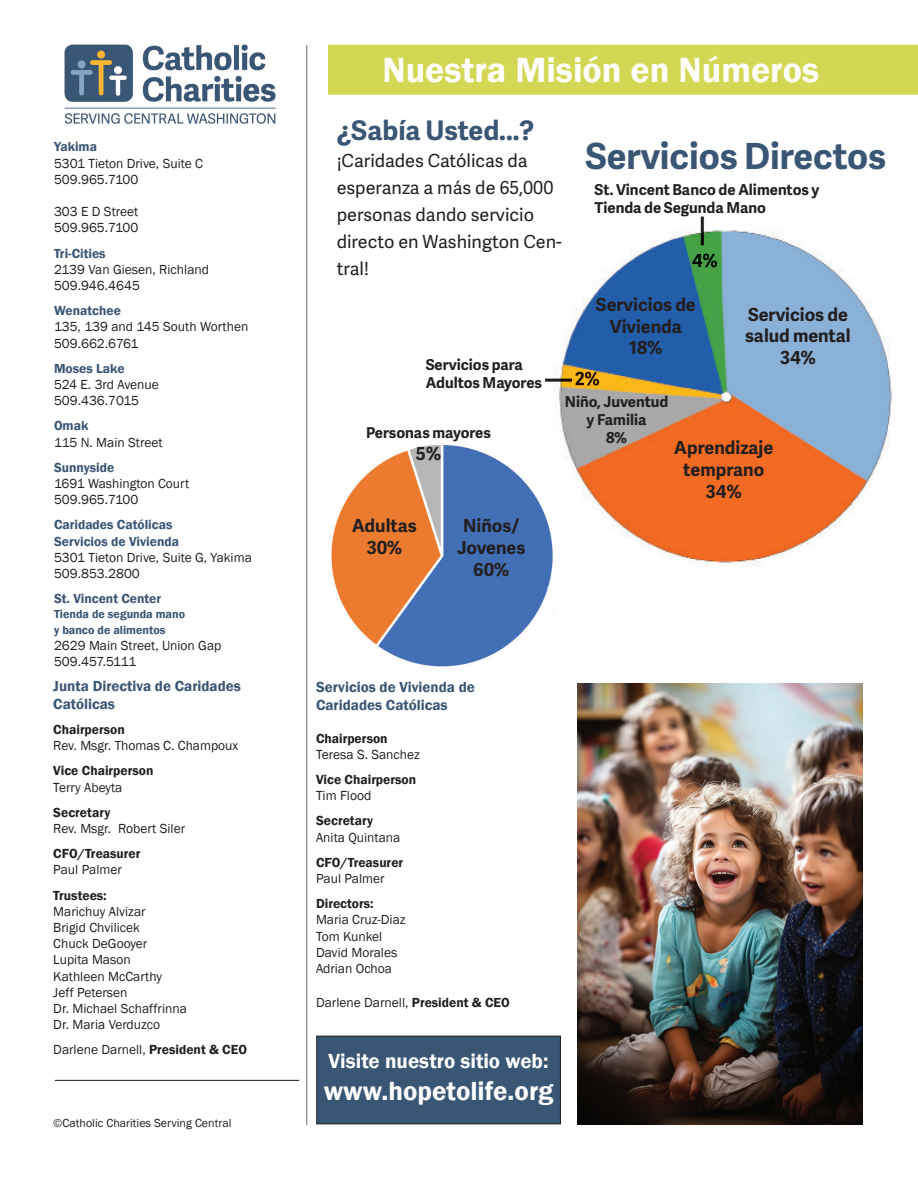
<style>
.page{position:relative;width:918px;height:1188px;background:#fff}
.page>*{position:absolute;margin:0;border:0;box-sizing:border-box;transform-origin:0 0}
.t1{font:600 36px "Franklin Gothic";color:#fff}
.t2{font:700 36px "Adelle Sans";color:#395675}
.t3{font:600 27px "Franklin Gothic";color:#fff}
.t4{font:700 27px "Adelle Sans";color:#395675}
.t5{font:600 21px "Franklin Gothic";color:#fff}
.t6{font:700 18px/21.6px "Adelle Sans";color:#231f20;text-align:center}
.t7{font:18px/27px "Adelle Sans";color:#231f20}
.t8{font:700 15px/18px "Adelle Sans";color:#231f20}
.t9{font:600 15px/18px "Franklin Gothic";color:#395675}
.t10{font:13.5px/16.2px "Franklin Gothic";color:#231f20}
.t11{font:600 13.5px "Franklin Gothic";color:#231f20}
.t12{font:600 13.5px/16.2px "Franklin Gothic";color:#395675}
.t13{font:600 12px/16.2px "Franklin Gothic";color:#395675}
.t14{font:12px "Franklin Gothic";color:#231f20}
.s1{font-weight:600}
</style>
<div class="page">
<img style="left:545px;top:216px;width:347px;height:350px">
<img style="left:64px;top:44px;width:212px;height:80px">
<hr style="left:306px;top:45px;width:1px;height:1080px;background:#756e63">
<div style="left:317px;top:1036px;width:243px;height:88px;background:#395675"></div>
<div style="left:316px;top:1036px;width:245px;height:88px;border:1px solid #231f20"></div>
<hr style="left:55px;top:1080px;width:244px;height:1px;background:#231f20">
<img style="left:577px;top:683px;width:286px;height:441px">
<div style="left:329px;top:45px;width:589px;height:49px;background:#d3d753"></div>
<img style="left:331px;top:440px;width:225px;height:227px">
<p class="t12" style="left:54px;top:139px;width:45px">Yakima</p>
<p class="t10" style="left:54px;top:155px;width:150px">5301 Tieton Drive, Suite C<br>509.965.7100</p>
<p class="t10" style="left:54px;top:204px;width:86px">303 E D Street<br>509.965.7100</p>
<p class="t12" style="left:54px;top:245px;width:53px">Tri-Cities</p>
<p class="t10" style="left:54px;top:261px;width:157px">2139 Van Giesen, Richland<br>509.946.4645</p>
<p class="t12" style="left:54px;top:303px;width:68px">Wenatchee</p>
<p class="t10" style="left:54px;top:319px;width:196px">135, 139 and 145 South Worthen<br>509.662.6761</p>
<p class="t12" style="left:54px;top:360px;width:72px">Moses Lake</p>
<p class="t10" style="left:54px;top:377px;width:106px">524 E. 3rd Avenue<br>509.436.7015</p>
<p class="t12" style="left:54px;top:418px;width:36px">Omak</p>
<p class="t10" style="left:54px;top:434px;width:110px">115 N. Main Street</p>
<p class="t12" style="left:54px;top:459px;width:62px">Sunnyside</p>
<p class="t10" style="left:54px;top:476px;width:137px">1691 Washington Court<br>509.965.7100</p>
<p class="t12" style="left:54px;top:517px;width:127px">Caridades Católicas<br>Servicios de Vivienda</p>
<p class="t10" style="left:54px;top:549px;width:199px">5301 Tieton Drive, Suite G, Yakima<br>509.853.2800</p>
<p class="t12" style="left:54px;top:591px;width:109px">St. Vincent Center</p>
<p class="t13" style="left:54px;top:606px;width:133px">Tienda de segunda mano y banco de alimentos</p>
<p class="t10" style="left:54px;top:638px;width:169px">2629 Main Street, Union Gap<br>509.457.5111</p>
<p class="t9" style="left:53px;top:677px;width:189px">Junta Directiva de Caridades<br>Católicas</p>
<p class="t11" style="left:53px;top:721px;width:73px">Chairperson</p>
<p class="t10" style="left:53px;top:738px;width:186px">Rev. Msgr. Thomas C. Champoux</p>
<p class="t11" style="left:53px;top:763px;width:102px">Vice Chairperson</p>
<p class="t10" style="left:53px;top:779px;width:71px">Terry Abeyta</p>
<p class="t11" style="left:53px;top:804px;width:59px">Secretary</p>
<p class="t10" style="left:53px;top:821px;width:133px">Rev. Msgr. Robert Siler</p>
<p class="t11" style="left:53px;top:845px;width:89px">CFO/Treasurer</p>
<p class="t10" style="left:53px;top:862px;width:70px">Paul Palmer</p>
<p class="t11" style="left:53px;top:887px;width:55px">Trustees:</p>
<p class="t10" style="left:53px;top:903px;width:135px">Marichuy Alvizar<br>Brigid Chvilicek<br>Chuck DeGooyer<br>Lupita Mason<br>Kathleen McCarthy<br>Jeff Petersen<br>Dr. Michael Schaffrinna<br>Dr. Maria Verduzco</p>
<p class="t10" style="left:53px;top:1042px;width:195px">Darlene Darnell, <span class="s1">President &amp; CEO</span></p>
<p class="t14" style="left:53px;top:1115px;width:180px">©Catholic Charities Serving Central</p>
<h1 class="t1" style="left:382px;top:48px;width:438px">Nuestra Misión en Números</h1>
<h2 class="t4" style="left:337px;top:111px;width:199px">¿Sabía Usted...?</h2>
<h3 class="t7" style="left:337px;top:147px;width:227px">¡Caridades Católicas da esperanza a más de 65,000 personas dando servicio directo en Washington Cen&shy;tral!</h3>
<h1 class="t2" style="left:585px;top:130px;width:302px">Servicios Directos</h1>
<p class="t8" style="left:595px;top:180px;width:226px">St. Vincent Banco de Alimentos y<br>Tienda de Segunda Mano</p>
<p class="t8" style="left:426px;top:355px;width:118px">Servicios para<br>Adultos Mayores</p>
<p class="t8" style="left:366px;top:423px;width:126px">Personas mayores</p>
<h3 class="t6" style="left:416px;top:442px;width:27px">5%</h3>
<h3 class="t6" style="left:352px;top:515px;width:66px">Adultas<br>30%</h3>
<h3 class="t6" style="left:457px;top:515px;width:70px">Niños/<br>Jovenes<br>60%</h3>
<h3 class="t6" style="left:596px;top:293px;width:101px">Servicios de<br>Vivienda<br>18%</h3>
<h3 class="t6" style="left:745px;top:303px;width:107px">Servicios de salud mental<br>34%</h3>
<p class="t8" style="left:565px;top:392px;width:105px;text-align:center">Niño, Juventud y Familia<br>8%</p>
<h3 class="t6" style="left:674px;top:436px;width:100px">Aprendizaje temprano<br>34%</h3>
<p class="t9" style="left:316px;top:678px;width:160px">Servicios de Vivienda de<br>Caridades Católicas</p>
<p class="t11" style="left:316px;top:730px;width:73px">Chairperson</p>
<p class="t10" style="left:316px;top:746px;width:105px">Teresa S. Sanchez</p>
<p class="t11" style="left:316px;top:771px;width:102px">Vice Chairperson</p>
<p class="t10" style="left:316px;top:788px;width:57px">Tim Flood</p>
<p class="t11" style="left:316px;top:813px;width:59px">Secretary</p>
<p class="t10" style="left:316px;top:829px;width:86px">Anita Quintana</p>
<p class="t11" style="left:316px;top:854px;width:89px">CFO/Treasurer</p>
<p class="t10" style="left:316px;top:871px;width:70px">Paul Palmer</p>
<p class="t11" style="left:316px;top:895px;width:59px">Directors:</p>
<p class="t10" style="left:316px;top:912px;width:91px">Maria Cruz-Diaz<br>Tom Kunkel<br>David Morales<br>Adrian Ochoa</p>
<p class="t10" style="left:316px;top:995px;width:195px">Darlene Darnell, <span class="s1">President &amp; CEO</span></p>
<h3 class="t5" style="left:329px;top:1048px;width:221px">Visite nuestro sitio web:</h3>
<h2 class="t3" style="left:324px;top:1075px;width:231px">www.hopetolife.org</h2>
</div>
